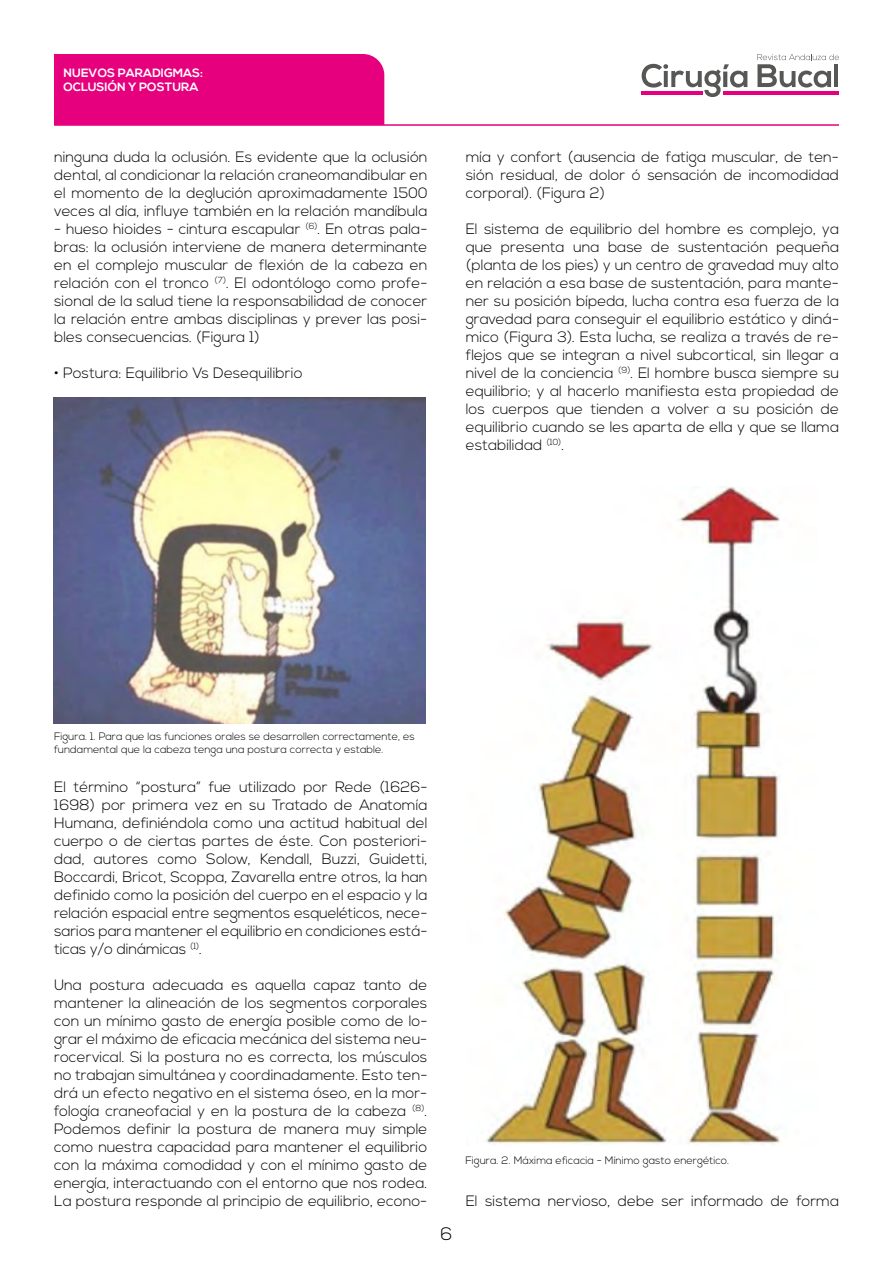
<style>
.page{position:relative;width:893px;height:1263px;background:#fff}
.page>*{position:absolute;margin:0;border:0;box-sizing:border-box;transform-origin:0 0}
.t1{font:300 18px "Nexa";color:#000}
.t2{font:300 15px/18px "Nexa";color:#000;text-align:justify}
.t3{font:700 12px/14.4px "Nexa";color:#fff}
.t4{font:300 10.65px/12.9px "Nexa";color:#000}
</style>
<div class="page">
<svg style="left:642px;top:63px;width:105px;height:34px"></svg>
<svg style="left:757px;top:54px;width:82px;height:34px"></svg>
<hr style="left:641px;top:91px;width:61px;height:4px;background:#e6007d">
<hr style="left:723px;top:91px;width:115px;height:4px;background:#e6007d">
<div style="left:54px;top:54px;width:330px;height:70px;background:#e6007d"></div>
<hr style="left:54px;top:124px;width:785px;height:2px;background:#e6007d">
<img style="left:54px;top:398px;width:371px;height:325px">
<img style="left:485px;top:487px;width:296px;height:658px">
<p class="t3" style="left:64px;top:66px;width:141px">NUEVOS PARADIGMAS:<br>OCLUSIÓN Y POSTURA</p>
<p class="t2" style="left:54px;top:149px;width:375px">ninguna duda la oclusión. Es evidente que la oclusión dental, al condicionar la relación craneomandibular en el momento de la deglución aproximadamente 1500 veces al día, influye también en la relación mandíbula</p>
<p class="t2" style="left:54px;top:221px;width:375px">- hueso hioides - cintura escapular <sup>(6)</sup>. En otras pala&shy;bras: la oclusión interviene de manera determinante en el complejo muscular de flexión de la cabeza en relación con el tronco <sup>(7)</sup>. El odontólogo como profe&shy;sional de la salud tiene la responsabilidad de conocer la relación entre ambas disciplinas y prever las posi&shy;bles consecuencias. (Figura 1)</p>
<p class="t2" style="left:54px;top:365px;width:250px">• Postura: Equilibrio Vs Desequilibrio</p>
<p class="t2" style="left:466px;top:149px;width:375px">mía y confort (ausencia de fatiga muscular, de ten&shy;sión residual, de dolor ó sensación de incomodidad corporal). (Figura 2)</p>
<p class="t2" style="left:466px;top:221px;width:375px">El sistema de equilibrio del hombre es complejo, ya que presenta una base de sustentación pequeña (planta de los pies) y un centro de gravedad muy alto en relación a esa base de sustentación, para mante&shy;ner su posición bípeda, lucha contra esa fuerza de la gravedad para conseguir el equilibrio estático y diná&shy;mico (Figura 3). Esta lucha, se realiza a través de re&shy;flejos que se integran a nivel subcortical, sin llegar a nivel de la conciencia <sup>(9)</sup>. El hombre busca siempre su equilibrio; y al hacerlo manifiesta esta propiedad de los cuerpos que tienden a volver a su posición de equilibrio cuando se les aparta de ella y que se llama estabilidad <sup>(10)</sup>.</p>
<p class="t4" style="left:54px;top:730px;width:362px">Figura. 1. Para que las funciones orales se desarrollen correctamente, es fundamental que la cabeza tenga una postura correcta y estable.</p>
<p class="t2" style="left:54px;top:779px;width:375px">El término “postura” fue utilizado por Rede (1626- 1698) por primera vez en su Tratado de Anatomía Humana, definiéndola como una actitud habitual del cuerpo o de ciertas partes de éste. Con posteriori&shy;dad, autores como Solow, Kendall, Buzzi, Guidetti, Boccardi, Bricot, Scoppa, Zavarella entre otros, la han definido como la posición del cuerpo en el espacio y la relación espacial entre segmentos esqueléticos, nece&shy;sarios para mantener el equilibrio en condiciones está&shy;ticas y/o dinámicas <sup>(1)</sup>.</p>
<p class="t2" style="left:54px;top:977px;width:375px">Una postura adecuada es aquella capaz tanto de mantener la alineación de los segmentos corporales con un mínimo gasto de energía posible como de lo&shy;grar el máximo de eficacia mecánica del sistema neu&shy;rocervical. Si la postura no es correcta, los músculos no trabajan simultánea y coordinadamente. Esto ten&shy;drá un efecto negativo en el sistema óseo, en la mor&shy;fología craneofacial y en la postura de la cabeza <sup>(8)</sup>.<br>Podemos definir la postura de manera muy simple como nuestra capacidad para mantener el equilibrio con la máxima comodidad y con el mínimo gasto de energía, interactuando con el entorno que nos rodea.<br>La postura responde al principio de equilibrio, econo-</p>
<p class="t1" style="left:441px;top:1224px;width:13px">6</p>
<p class="t4" style="left:466px;top:1154px;width:265px">Figura. 2. Máxima eficacia - Mínimo gasto energético.</p>
<p class="t2" style="left:466px;top:1193px;width:375px">El sistema nervioso, debe ser informado de forma</p>
</div>
